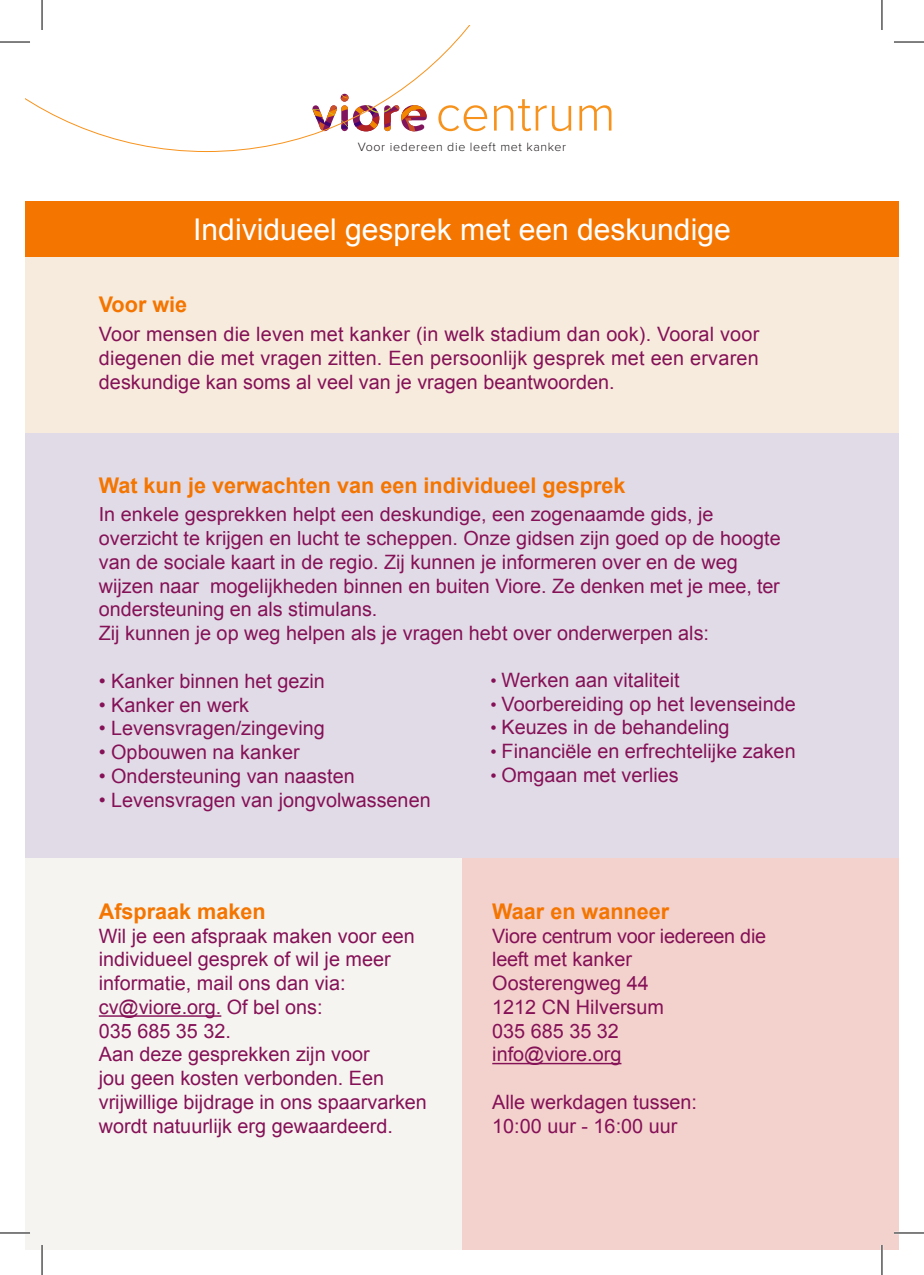
<style>
.page{position:relative;width:924px;height:1275px;background:#fff}
.page>*{position:absolute;margin:0;border:0;box-sizing:border-box;transform-origin:0 0}
.t1{font:30px "Arial";color:#fff}
.t2{font:700 21.6px "Arial";color:#f47500}
.t3{font:19.8px/23.8px "Arial";color:#851157}
.t4{font:19.4px/23.8px "Arial";color:#851157}
.t5{font:300 12.4px "Proxima Nova";letter-spacing:.05em;color:#231f20}
.s1{font-size:17.8px}
</style>
<div class="page">
<div style="left:25px;top:433px;width:873px;height:425px;background:#e1dbe7"></div>
<div style="left:25px;top:858px;width:437px;height:392px;background:#f6f4f0"></div>
<div style="left:25px;top:201px;width:873px;height:56px;background:#f47500"></div>
<div style="left:25px;top:257px;width:873px;height:176px;background:#f7ebdd"></div>
<div style="left:462px;top:858px;width:436px;height:392px;background:#f3d1cd"></div>
<hr style="left:492px;top:1062px;width:129px;height:2px;background:#851157">
<hr style="left:99px;top:1015px;width:122px;height:1px;background:#851157">
<svg style="left:543px;top:105px;width:68px;height:26px"></svg>
<svg style="left:25px;top:25px;width:518px;height:127px"></svg>
<hr style="left:0;top:41px;width:30px;height:2px;background:#fff">
<hr style="left:0;top:1231px;width:30px;height:3px;background:#fff">
<hr style="left:893px;top:1231px;width:30px;height:3px;background:#fff">
<hr style="left:41px;top:0;width:2px;height:30px;background:#fff">
<hr style="left:41px;top:1245px;width:2px;height:30px;background:#fff">
<hr style="left:880px;top:1245px;width:2px;height:30px;background:#fff">
<hr style="left:0;top:42px;width:30px;height:1px;background:#000">
<hr style="left:893px;top:42px;width:30px;height:1px;background:#000">
<hr style="left:0;top:1232px;width:30px;height:1px;background:#000">
<hr style="left:893px;top:1232px;width:30px;height:1px;background:#000">
<hr style="left:42px;top:0;width:1px;height:30px;background:#000">
<hr style="left:42px;top:1245px;width:1px;height:30px;background:#000">
<hr style="left:881px;top:0;width:1px;height:30px;background:#000">
<hr style="left:881px;top:1245px;width:1px;height:30px;background:#000">
<p class="t5" style="left:358px;top:137px;width:209px">Voor iedereen die leeft met kanker</p>
<p class="t1" style="left:193px;top:210px;width:538px">Individueel gesprek met een deskundige</p>
<p class="t2" style="left:99px;top:290px;width:90px">Voor wie</p>
<p class="t3" style="left:99px;top:322px;width:661px;text-align:justify">Voor mensen die leven met kanker (in welk stadium dan ook). Vooral voor diegenen die met vragen zitten. Een persoonlijk gesprek met een ervaren deskundige kan soms al veel van je vragen beantwoorden.</p>
<p class="t2" style="left:99px;top:471px;width:528px">Wat kun je verwachten van een individueel gesprek</p>
<p class="t4" style="left:99px;top:503px;width:683px">In enkele gesprekken helpt een deskundige, een zogenaamde gids, je overzicht te krijgen en lucht te scheppen. Onze gidsen zijn goed op de hoogte</p>
<p class="t3" style="left:99px;top:550px;width:682px">van de sociale kaart in de regio. Zij kunnen je informeren over en de weg wijzen naar mogelijkheden binnen en buiten Viore. Ze denken met je mee, ter ondersteuning en als stimulans.</p>
<p class="t3" style="left:99px;top:621px;width:611px">Zij kunnen je op weg helpen als je vragen hebt over onderwerpen als:</p>
<p class="t3" style="left:99px;top:669px;width:227px">• Kanker binnen het gezin</p>
<p class="t3" style="left:99px;top:693px;width:151px">• Kanker en werk</p>
<p class="t3" style="left:99px;top:716px;width:227px">• Levensvragen/zingeving</p>
<p class="t3" style="left:99px;top:740px;width:202px">• Opbouwen na kanker</p>
<p class="t3" style="left:99px;top:764px;width:257px">• Ondersteuning van naasten</p>
<p class="t3" style="left:99px;top:788px;width:333px">• Levensvragen van jongvolwassenen</p>
<p class="t3" style="left:490px;top:668px;width:191px"><span class="s1">•</span> Werken aan vitaliteit</p>
<p class="t3" style="left:490px;top:692px;width:307px"><span class="s1">•</span> Voorbereiding op het levenseinde</p>
<p class="t3" style="left:490px;top:716px;width:241px"><span class="s1">•</span> Keuzes in de behandeling</p>
<p class="t3" style="left:490px;top:739px;width:307px"><span class="s1">•</span> Financiële en erfrechtelijke zaken</p>
<p class="t3" style="left:490px;top:763px;width:190px"><span class="s1">•</span> Omgaan met verlies</p>
<p class="t2" style="left:99px;top:897px;width:168px">Afspraak maken</p>
<p class="t3" style="left:99px;top:924px;width:317px">Wil je een afspraak maken voor een individueel gesprek of wil je meer informatie, mail ons dan via:</p>
<p class="t3" style="left:99px;top:995px;width:225px">cv@viore.org. Of bel ons:</p>
<p class="t3" style="left:99px;top:1019px;width:134px">035 685 35 32.</p>
<p class="t3" style="left:99px;top:1042px;width:329px">Aan deze gesprekken zijn voor<br>jou geen kosten verbonden. Een vrijwillige bijdrage in ons spaarvarken wordt natuurlijk erg gewaardeerd.</p>
<p class="t2" style="left:492px;top:897px;width:178px">Waar en wanneer</p>
<p class="t3" style="left:492px;top:924px;width:275px">Viore centrum voor iedereen die leeft met kanker</p>
<p class="t3" style="left:492px;top:971px;width:158px">Oosterengweg 44</p>
<p class="t3" style="left:492px;top:995px;width:173px">1212 CN Hilversum</p>
<p class="t3" style="left:492px;top:1019px;width:128px">035 685 35 32</p>
<p class="t3" style="left:492px;top:1042px;width:131px">info@viore.org</p>
<p class="t3" style="left:492px;top:1090px;width:206px">Alle werkdagen tussen:</p>
<p class="t3" style="left:492px;top:1114px;width:186px">10:00 uur - 16:00 uur</p>
</div>
